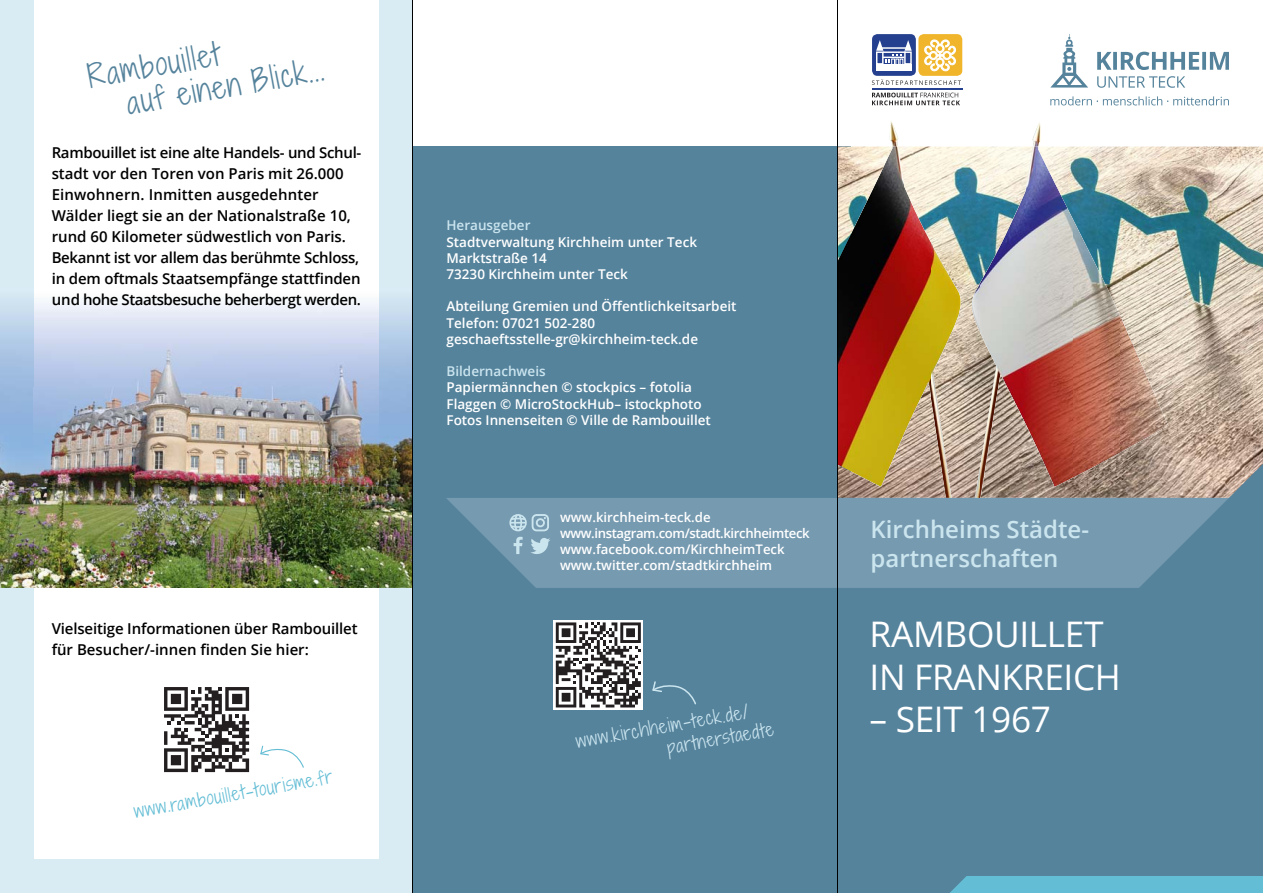
<style>
.page{position:relative;width:1263px;height:893px;background:#fff}
.page>*{position:absolute;margin:0;border:0;box-sizing:border-box;transform-origin:0 0}
.t1{font:35.25px/42.3px "Open Sans";letter-spacing:-.01em;color:#fff}
.t2{font:30px/33px "Shadows Into Light Two";color:#55839c}
.t3{font:600 24px/28.8px "Open Sans";color:#cbe5ef}
.t4{font:18px/21.6px "Shadows Into Light Two";color:#cbe5ef}
.t5{font:18px "Shadows Into Light Two";color:#63bdd5}
.t6{font:600 15px/21px "Open Sans";letter-spacing:-.01em;color:#000}
.t7{font:600 13.5px/16.2px "Open Sans";color:#fff}
.t8{font:600 13.5px "Open Sans";color:#cbe5ef}
.t9{font:600 13.2px/15.9px "Open Sans";color:#fff}
</style>
<div class="page">
<div style="left:404px;top:147px;width:447px;height:410px;background:#55839c"></div>
<img style="left:932px;top:147px;width:331px;height:351px">
<img style="left:890px;top:121px;width:151px;height:26px">
<img style="left:838px;top:147px;width:94px;height:351px">
<img style="left:979px;top:147px;width:95px;height:351px">
<img style="left:932px;top:243px;width:48px;height:255px">
<img style="left:1073px;top:219px;width:48px;height:260px">
<img style="left:1121px;top:316px;width:47px;height:66px">
<div style="left:398px;top:517px;width:865px;height:376px;background:#55839c"></div>
<div style="left:561px;top:498px;width:552px;height:90px;background:#769ab0"></div>
<svg style="left:446px;top:498px;width:115px;height:202px"></svg>
<svg style="left:1113px;top:382px;width:150px;height:206px"></svg>
<div style="left:0;top:0;width:412px;height:893px;background:#d9ecf3"></div>
<div style="left:34px;top:0;width:344px;height:859px;background:#fff"></div>
<img style="left:0;top:305px;width:34px;height:283px">
<img style="left:34px;top:287px;width:378px;height:301px">
<svg style="left:1050px;top:96px;width:179px;height:9px"></svg>
<svg style="left:1050px;top:37px;width:38px;height:51px"></svg>
<svg style="left:1097px;top:52px;width:132px;height:18px"></svg>
<svg style="left:1097px;top:76px;width:88px;height:12px"></svg>
<svg style="left:652px;top:681px;width:44px;height:23px"></svg>
<div style="left:554px;top:620px;width:89px;height:90px;background:linear-gradient(to right,#fff,#fff)"></div>
<svg style="left:556px;top:622px;width:85px;height:85px;background:#8e8c8c"></svg>
<svg style="left:514px;top:537px;width:9px;height:17px"></svg>
<svg style="left:530px;top:538px;width:20px;height:16px"></svg>
<svg style="left:509px;top:514px;width:40px;height:17px"></svg>
<svg style="left:872px;top:93px;width:88px;height:12px"></svg>
<hr style="left:872px;top:89px;width:90px;height:1px;background:#25408e">
<div style="left:918px;top:34px;width:44px;height:42px;background:#f0b52a;border-radius:5px"></div>
<svg style="left:924px;top:39px;width:32px;height:33px"></svg>
<div style="left:872px;top:34px;width:44px;height:42px;background:#25408e;border-radius:5px"></div>
<div style="left:876px;top:64px;width:36px;height:6px;background:#fff"></div>
<svg style="left:876px;top:40px;width:36px;height:24px"></svg>
<svg style="left:872px;top:79px;width:89px;height:6px"></svg>
<div style="left:950px;top:876px;width:313px;height:17px;background:#63bdd5"></div>
<svg style="left:260px;top:746px;width:44px;height:22px"></svg>
<svg style="left:164px;top:687px;width:86px;height:86px"></svg>
<svg style="left:164px;top:687px;width:85px;height:85px"></svg>
<hr style="left:412px;top:0;width:1px;height:893px;background:#000">
<hr style="left:837px;top:0;width:1px;height:893px;background:#000">
<h2 class="t2" style="left:118px;top:54px;width:201px;text-indent:-33px;rotate:-10deg">Rambouillet<br>auf einen Blick...</h2>
<p class="t6" style="left:52px;top:142px;width:311px">Rambouillet ist eine alte Handels- und Schul&shy;stadt vor den Toren von Paris mit 26.000<br>Einwohnern. Inmitten ausgedehnter Wälder liegt sie an der Nationalstraße 10, rund 60 Kilometer südwestlich von Paris.<br>Bekannt ist vor allem das berühmte Schloss, in dem oftmals Staatsempfänge stattfinden und hohe Staatsbesuche beherbergt werden.</p>
<p class="t6" style="left:52px;top:618px;width:307px">Vielseitige Informationen über Rambouillet für Besucher/-innen finden Sie hier:</p>
<p class="t5" style="left:131px;top:798px;width:203px;rotate:-10deg">www.rambouillet-tourisme.fr</p>
<p class="t8" style="left:446px;top:216px;width:85px">Herausgeber</p>
<p class="t7" style="left:446px;top:233px;width:252px">Stadtverwaltung Kirchheim unter Teck<br>Marktstraße 14<br>73230 Kirchheim unter Teck</p>
<p class="t7" style="left:446px;top:298px;width:292px">Abteilung Gremien und Öffentlichkeitsarbeit<br>Telefon: 07021 502-280 geschaeftsstelle-gr@kirchheim-teck.de</p>
<p class="t8" style="left:446px;top:362px;width:101px">Bildernachweis</p>
<p class="t7" style="left:446px;top:379px;width:266px">Papiermännchen © stockpics – fotolia<br>Flaggen © MicroStockHub– istockphoto<br>Fotos Innenseiten © Ville de Rambouillet</p>
<p class="t9" style="left:560px;top:509px;width:251px">www.kirchheim-teck.de www.instagram.com/stadt.kirchheimteck www.facebook.com/KirchheimTeck www.twitter.com/stadtkirchheim</p>
<p class="t4" style="left:662px;top:715px;width:109px;text-indent:-89px;rotate:-10deg">www.kirchheim-teck.de/ partnerstaedte</p>
<h3 class="t3" style="left:870px;top:514px;width:220px">Kirchheims Städte&shy;partnerschaften</h3>
<h1 class="t1" style="left:870px;top:612px;width:253px">RAMBOUILLET<br>IN FRANKREICH</h1>
<h1 class="t1" style="left:870px;top:697px;width:183px">– SEIT 1967</h1>
</div>
